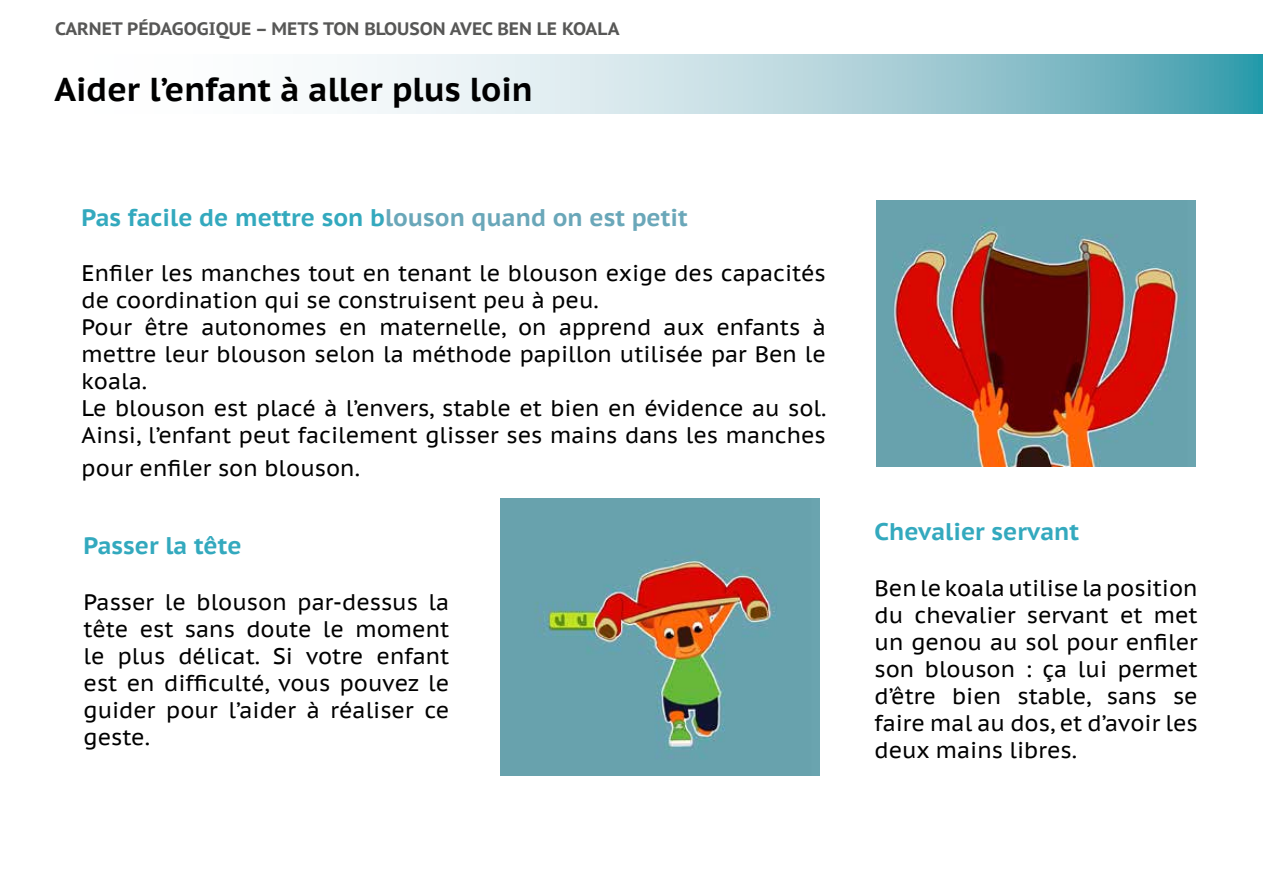
<style>
.page{position:relative;width:1263px;height:893px;background:#fff}
.page>*{position:absolute;margin:0;border:0;box-sizing:border-box;transform-origin:0 0}
.t1{font:700 33px "PT Sans Caption";color:#000}
.t2{font:700 24px "PT Sans Caption";color:#33a9be}
.t3{font:22.5px/27px "PT Sans Caption";color:#000;text-align:justify}
.t4{font:700 18px "PT Sans Caption";color:#575756}
.s1{color:#6aa7b9}
</style>
<div class="page">
<svg style="left:352px;top:54px;width:911px;height:60px;background:#add2da"></svg>
<img style="left:877px;top:200px;width:319px;height:266px">
<img style="left:500px;top:499px;width:319px;height:276px">
<p class="t4" style="left:55px;top:17px;width:566px">CARNET PÉDAGOGIQUE – METS TON BLOUSON AVEC BEN LE KOALA</p>
<h1 class="t1" style="left:54px;top:67px;width:480px">Aider l’enfant à aller plus loin</h1>
<p class="t2" style="left:82px;top:201px;width:608px">Pas facile de mettre son b<span class="s1">louson quand on est petit</span></p>
<p class="t3" style="left:82px;top:260px;width:746px;text-align:left">Enfiler les manches tout en tenant le blouson exige des capacités de coordination qui se construisent peu à peu.<br>Pour être autonomes en maternelle, on apprend aux enfants à mettre leur blouson selon la méthode papillon utilisée par Ben le koala.<br>Le blouson est placé à l’envers, stable et bien en évidence au sol.<br>Ainsi, l’enfant peut facilement glisser ses mains dans les manches</p>
<p class="t3" style="left:82px;top:454px;width:280px">pour enfiler son blouson.</p>
<p class="t2" style="left:84px;top:530px;width:160px">Passer la tête</p>
<p class="t3" style="left:84px;top:588px;width:367px">Passer le blouson par-dessus la tête est sans doute le moment le plus délicat. Si votre enfant est en difficulté, vous pouvez le guider pour l’aider à réaliser ce geste.</p>
<p class="t2" style="left:874px;top:516px;width:206px">Chevalier servant</p>
<p class="t3" style="left:874px;top:574px;width:325px">Ben le koala utilise la position du chevalier servant et met un genou au sol pour enfiler son blouson : ça lui permet d’être bien stable, sans se faire mal au dos, et d’avoir les deux mains libres.</p>
</div>
